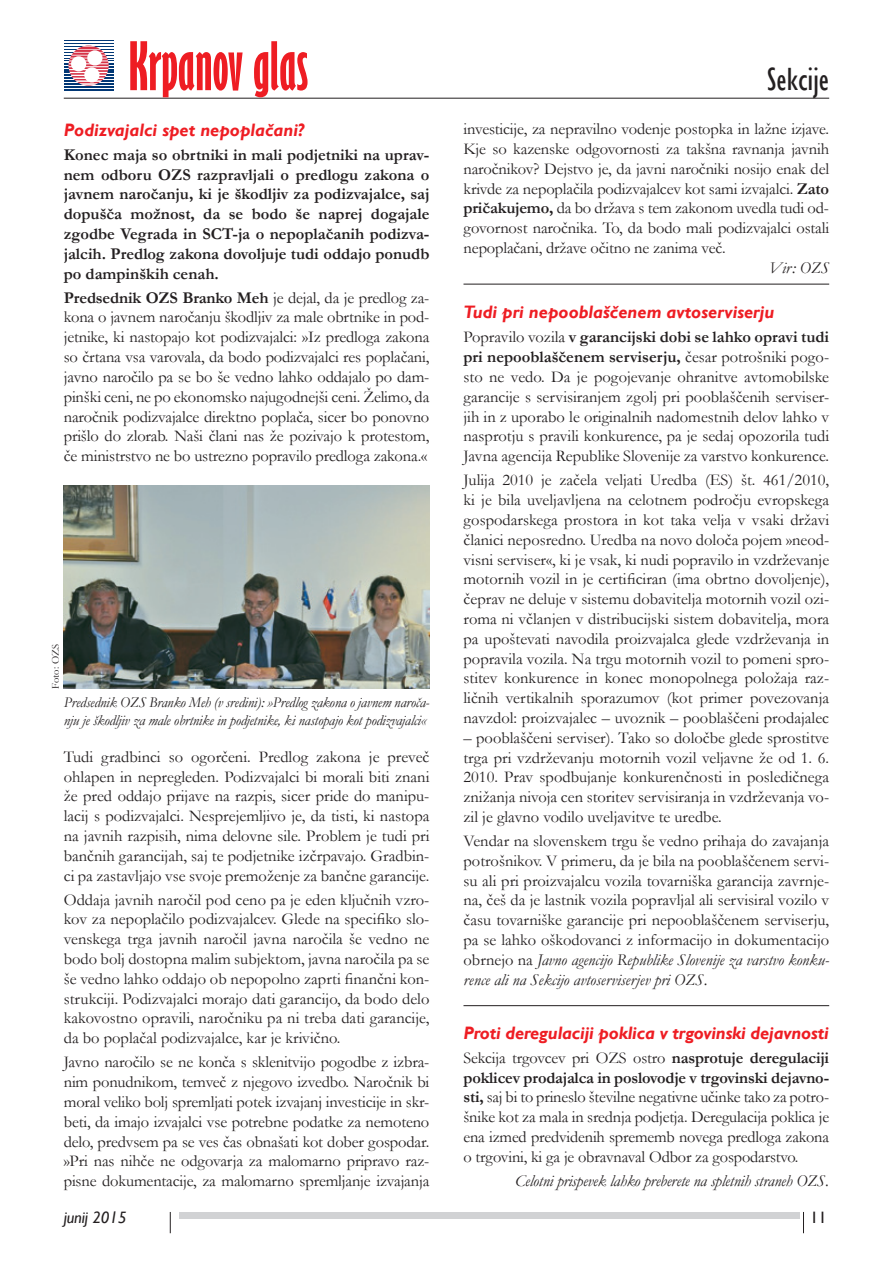
<style>
.page{position:relative;width:893px;height:1263px;background:#fff}
.page>*{position:absolute;margin:0;border:0;box-sizing:border-box;transform-origin:0 0}
.t1{font:700 extra-condensed 61.5px "Gill Sans";color:#ee1d23}
.t2{font:condensed 33px "Gill Sans";color:#231f20}
.t3{font:italic 700 18px "Gill Sans";color:#ee1d23}
.t4{font:16.5px/19.8px "Garamond";color:#231f20;text-align:justify}
.t5{font:700 16.5px/19.8px "Garamond";color:#231f20;text-align:justify}
.t6{font:italic 16.5px "Garamond";letter-spacing:-.01em;color:#231f20}
.t7{font:italic 16.5px "Gill Sans";letter-spacing:-.01em;color:#231f20}
.t8{font:16.5px "Gill Sans";color:#231f20}
.t9{font:italic 15px/18px "Garamond";letter-spacing:-.01em;color:#231f20}
.t10{font:10.5px "Garamond";color:#231f20}
.s1{font-weight:700}
.s2{font-style:italic}
</style>
<div class="page">
<hr style="left:64px;top:98px;width:765px;height:1px;background:#231f20">
<svg style="left:803px;top:1212px;width:1px;height:21px"></svg>
<div style="left:179px;top:1212px;width:620px;height:6px;background:#d1d2d4"></div>
<svg style="left:170px;top:1212px;width:1px;height:21px"></svg>
<hr style="left:463px;top:284px;width:366px;height:1px;background:#231f20">
<hr style="left:463px;top:1005px;width:366px;height:1px;background:#231f20">
<hr style="left:64px;top:43px;width:49px;height:1px;background:#013775">
<hr style="left:64px;top:46px;width:49px;height:1px;background:#013775">
<hr style="left:64px;top:49px;width:49px;height:1px;background:#013775">
<hr style="left:64px;top:52px;width:49px;height:1px;background:#013775">
<hr style="left:64px;top:55px;width:49px;height:1px;background:#013775">
<hr style="left:64px;top:58px;width:49px;height:1px;background:#013775">
<hr style="left:64px;top:60px;width:49px;height:1px;background:#013775">
<hr style="left:64px;top:63px;width:49px;height:1px;background:#013775">
<hr style="left:64px;top:66px;width:49px;height:1px;background:#013775">
<hr style="left:64px;top:69px;width:49px;height:1px;background:#013775">
<hr style="left:64px;top:72px;width:49px;height:1px;background:#013775">
<hr style="left:64px;top:75px;width:49px;height:1px;background:#013775">
<hr style="left:64px;top:78px;width:49px;height:1px;background:#013775">
<hr style="left:64px;top:80px;width:49px;height:2px;background:#013775">
<hr style="left:64px;top:83px;width:49px;height:2px;background:#013775">
<hr style="left:64px;top:86px;width:49px;height:2px;background:#013775">
<hr style="left:64px;top:41px;width:49px;height:1px;background:#013775">
<hr style="left:64px;top:89px;width:49px;height:1px;background:#013775">
<svg style="left:69px;top:46px;width:40px;height:39px"></svg>
<img style="left:64px;top:485px;width:365px;height:203px">
<h1 class="t1" style="left:129px;top:29px;width:181px">Krpanov glas</h1>
<p class="t3" style="left:64px;top:119px;width:242px">Podizvajalci spet nepoplačani?</p>
<p class="t5" style="left:64px;top:145px;width:367px">Konec maja so obrtniki in mali podjetniki na uprav&shy;nem odboru OZS razpravljali o predlogu zakona o javnem naročanju, ki je škodljiv za podizvajalce, saj dopušča možnost, da se bodo še naprej dogajale zgodbe Vegrada in SCT-ja o nepoplačanih podizva&shy;jalcih. Predlog zakona dovoljuje tudi oddajo ponudb po dampinških cenah.</p>
<p class="t4" style="left:64px;top:287px;width:367px"><span class="s1">Predsednik OZS Branko Meh</span> je dejal, da je predlog za&shy;kona o javnem naročanju škodljiv za male obrtnike in pod&shy;jetnike, ki nastopajo kot podizvajalci: »Iz predloga zakona so črtana vsa varovala, da bodo podizvajalci res poplačani, javno naročilo pa se bo še vedno lahko oddajalo po dam&shy;pinški ceni, ne po ekonomsko najugodnejši ceni. Želimo, da naročnik podizvajalce direktno poplača, sicer bo ponovno prišlo do zlorab. Naši člani nas že pozivajo k protestom, če ministrstvo ne bo ustrezno popravilo predloga zakona.«</p>
<p class="t10" style="left:48px;top:688px;width:46px;rotate:-90deg">Foto: OZS</p>
<p class="t9" style="left:64px;top:693px;width:367px">Predsednik OZS Branko Meh (v sredini): »Predlog zakona o javnem naroča&shy;nju je škodljiv za male obrtnike in podjetnike, ki nastopajo kot podizvajalci«</p>
<p class="t4" style="left:64px;top:746px;width:367px">Tudi gradbinci so ogorčeni. Predlog zakona je preveč ohlapen in nepregleden. Podizvajalci bi morali biti znani že pred oddajo prijave na razpis, sicer pride do manipu&shy;lacij s podizvajalci. Nesprejemljivo je, da tisti, ki nastopa na javnih razpisih, nima delovne sile. Problem je tudi pri bančnih garancijah, saj te podjetnike izčrpavajo. Gradbin&shy;ci pa zastavljajo vse svoje premoženje za bančne garancije.</p>
<p class="t4" style="left:64px;top:889px;width:367px">Oddaja javnih naročil pod ceno pa je eden ključnih vzro&shy;kov za nepoplačilo podizvajalcev. Glede na specifiko slo&shy;venskega trga javnih naročil javna naročila še vedno ne bodo bolj dostopna malim subjektom, javna naročila pa se še vedno lahko oddajo ob nepopolno zaprti finančni kon&shy;strukciji. Podizvajalci morajo dati garancijo, da bodo delo kakovostno opravili, naročniku pa ni treba dati garancije, da bo poplačal podizvajalce, kar je krivično.</p>
<p class="t4" style="left:64px;top:1052px;width:367px">Javno naročilo se ne konča s sklenitvijo pogodbe z izbra&shy;nim ponudnikom, temveč z njegovo izvedbo. Naročnik bi moral veliko bolj spremljati potek izvajanj investicije in skr&shy;beti, da imajo izvajalci vse potrebne podatke za nemoteno delo, predvsem pa se ves čas obnašati kot dober gospodar. »Pri nas nihče ne odgovarja za malomarno pripravo raz&shy;pisne dokumentacije, za malomarno spremljanje izvajanja</p>
<p class="t7" style="left:64px;top:1208px;width:64px">junij 2015</p>
<h2 class="t2" style="left:767px;top:59px;width:63px">Sekcije</h2>
<p class="t4" style="left:463px;top:119px;width:367px">investicije, za nepravilno vodenje postopka in lažne izjave.<br>Kje so kazenske odgovornosti za takšna ravnanja javnih naročnikov? Dejstvo je, da javni naročniki nosijo enak del krivde za nepoplačila podizvajalcev kot sami izvajalci. <span class="s1">Zato pričakujemo,</span> da bo država s tem zakonom uvedla tudi od&shy;govornost naročnika. To, da bodo mali podizvajalci ostali nepoplačani, države očitno ne zanima več.</p>
<p class="t6" style="left:769px;top:256px;width:62px">Vir: OZS</p>
<p class="t3" style="left:463px;top:302px;width:312px">Tudi pri nepooblaščenem avtoserviserju</p>
<p class="t4" style="left:463px;top:327px;width:367px">Popravilo vozila <span class="s1">v garancijski dobi se lahko opravi tudi pri nepooblaščenem serviserju,</span> česar potrošniki pogo&shy;sto ne vedo. Da je pogojevanje ohranitve avtomobilske garancije s servisiranjem zgolj pri pooblaščenih serviser&shy;jih in z uporabo le originalnih nadomestnih delov lahko v nasprotju s pravili konkurence, pa je sedaj opozorila tudi Javna agencija Republike Slovenije za varstvo konkurence.</p>
<p class="t4" style="left:463px;top:470px;width:367px">Julija 2010 je začela veljati Uredba (ES) št. 461/2010, ki je bila uveljavljena na celotnem področju evropskega gospodarskega prostora in kot taka velja v vsaki državi članici neposredno. Uredba na novo določa pojem »neod&shy;visni serviser«, ki je vsak, ki nudi popravilo in vzdrževanje motornih vozil in je certificiran (ima obrtno dovoljenje), čeprav ne deluje v sistemu dobavitelja motornih vozil ozi&shy;roma ni včlanjen v distribucijski sistem dobavitelja, mora pa upoštevati navodila proizvajalca glede vzdrževanja in popravila vozila. Na trgu motornih vozil to pomeni spro&shy;stitev konkurence in konec monopolnega položaja raz&shy;ličnih vertikalnih sporazumov (kot primer povezovanja navzdol: proizvajalec – uvoznik – pooblaščeni prodajalec</p>
<p class="t4" style="left:463px;top:727px;width:367px">– pooblaščeni serviser). Tako so določbe glede sprostitve trga pri vzdrževanju motornih vozil veljavne že od 1. 6.<br>2010. Prav spodbujanje konkurenčnosti in posledičnega znižanja nivoja cen storitev servisiranja in vzdrževanja vo&shy;zil je glavno vodilo uveljavitve te uredbe.</p>
<p class="t4" style="left:463px;top:830px;width:367px">Vendar na slovenskem trgu še vedno prihaja do zavajanja potrošnikov. V primeru, da je bila na pooblaščenem servi&shy;su ali pri proizvajalcu vozila tovarniška garancija zavrnje&shy;na, češ da je lastnik vozila popravljal ali servisiral vozilo v času tovarniške garancije pri nepooblaščenem serviserju, pa se lahko oškodovanci z informacijo in dokumentacijo obrnejo na <span class="s2">Javno agencijo Republike Slovenije za varstvo konku&shy;rence ali na Sekcijo avtoserviserjev pri OZS.</span></p>
<p class="t3" style="left:463px;top:1022px;width:367px">Proti deregulaciji poklica v trgovinski dejavnosti</p>
<p class="t4" style="left:463px;top:1047px;width:367px">Sekcija trgovcev pri OZS ostro <span class="s1">nasprotuje deregulaciji poklicev prodajalca in poslovodje v trgovinski dejavno&shy;sti,</span> saj bi to prineslo številne negativne učinke tako za potro&shy;šnike kot za mala in srednja podjetja. Deregulacija poklica je ena izmed predvidenih sprememb novega predloga zakona o trgovini, ki ga je obravnaval Odbor za gospodarstvo.</p>
<p class="t6" style="left:515px;top:1169px;width:315px">Celotni prispevek lahko preberete na spletnih straneh OZS.</p>
<p class="t8" style="left:810px;top:1208px;width:18px">11</p>
</div>
